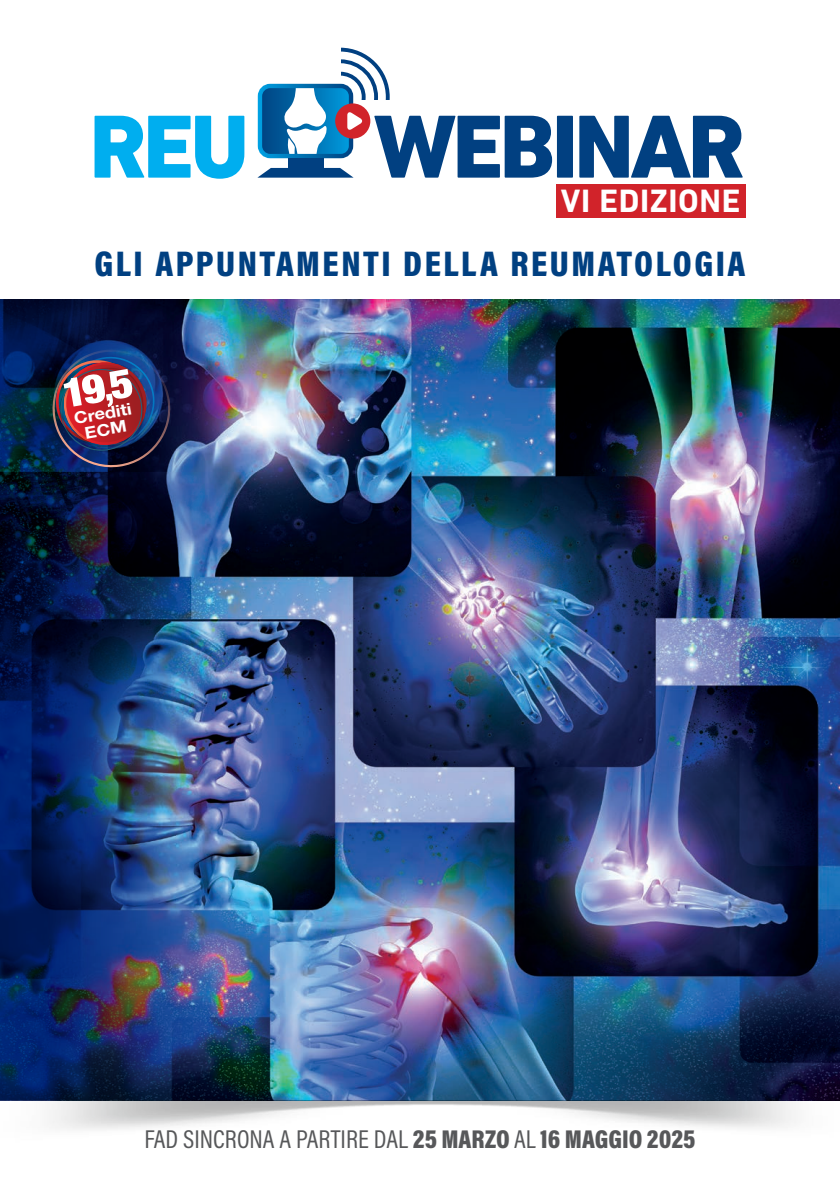
<style>
.page{position:relative;width:840px;height:1191px;background:#fff}
.page>*{position:absolute;margin:0;border:0;box-sizing:border-box;transform-origin:0 0}
.t1{font:900 condensed 40px "Helvetica Neue LT Std";color:#fff;scale:1.12 1}
.t2{font:900 36px "Acumin Pro Cond";letter-spacing:.07em;color:#014081}
.t3{font:700 33px "DIN Next LT Pro";letter-spacing:.02em;color:#fff}
.t4{font:26px "Acumin Pro Cond";color:#57585a}
.t5{font:700 16.4px/16.4px "Helvetica Neue LT Std";color:#fff;text-align:center;scale:1.12 1}
.s1{font-weight:700}
.s2{font-weight:900}
</style>
<div class="page">
<img style="left:0;top:299px;width:839px;height:831px">
<img style="left:0;top:299px;width:249px;height:801px">
<svg style="left:94px;top:116px;width:150px;height:63px"></svg>
<svg style="left:257px;top:48px;width:485px;height:130px"></svg>
<div style="left:555px;top:184px;width:190px;height:34px;background:#d1232a"></div>
<img style="left:50px;top:347px;width:123px;height:123px">
<p class="t3" style="left:560px;top:182px;width:181px">VI EDIZIONE</p>
<h2 class="t2" style="left:94px;top:240px;width:652px">GLI APPUNTAMENTI DELLA REUMATOLOGIA</h2>
<h1 class="t1" style="left:59px;top:370px;width:65px;rotate:-10deg">19<span class="s1">,</span>5</h1>
<p class="t5" style="left:73px;top:410px;width:53px;rotate:-10deg">Crediti<br>ECM</p>
<p class="t4" style="left:144px;top:1122px;width:552px">FAD SINCRONA A PARTIRE DAL <span class="s2">25 MARZO</span> AL <span class="s2">16 MAGGIO 2025</span></p>
</div>
